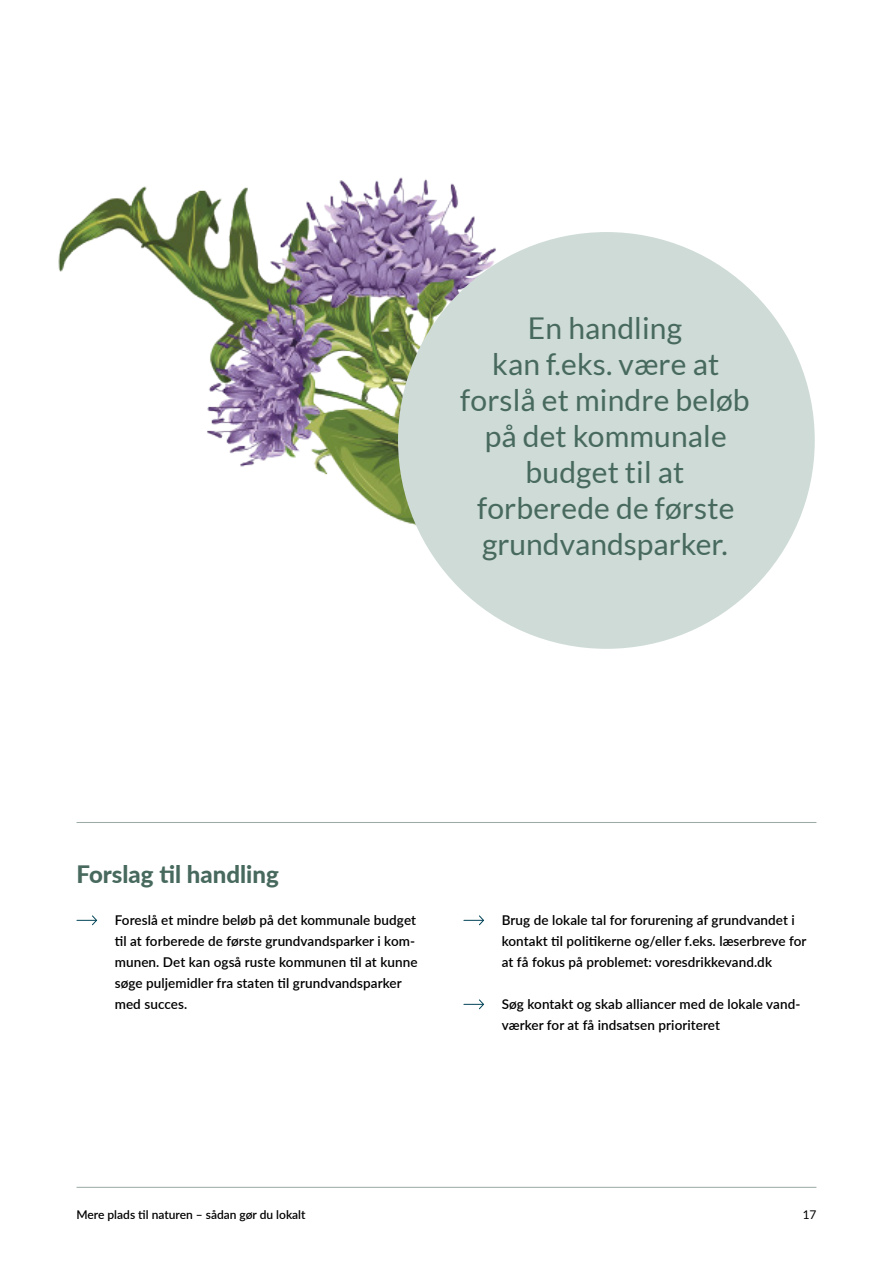
<style>
.page{position:relative;width:893px;height:1263px;background:#fff}
.page>*{position:absolute;margin:0;border:0;box-sizing:border-box;transform-origin:0 0}
.Fakta_i_Boble_MØRK{font:30px/36px "Lato";letter-spacing:.005em;color:#47695e;text-align:center}
.LILLE_FED_RUBRIK{font:800 24px "Lato";color:#47695e}
.Fakta_BRØD_NY___PIL{font:600 13.5px/21px "Lato";letter-spacing:.005em;color:#000}
.t1{font:600 12px "Lato";color:#000}
.t2{font:12px "Lato";color:#000}
</style>
<div class="page">
<hr style="left:77px;top:1187px;width:739px;height:1px;background:#9daca6">
<img style="left:58px;top:177px;width:516px;height:467px">
<hr style="left:77px;top:822px;width:739px;height:1px;background:#9daca6">
<svg style="left:77px;top:915px;width:21px;height:11px"></svg>
<svg style="left:464px;top:915px;width:20px;height:11px"></svg>
<svg style="left:464px;top:999px;width:20px;height:11px"></svg>
<div style="left:398px;top:232px;width:417px;height:417px;background:#cedbd6;border-radius:50%"></div>
<p class="LILLE_FED_RUBRIK" style="left:77px;top:856px;width:204px">Forslag til handling</p>
<p class="Fakta_i_Boble_MØRK" style="left:460px;top:310px;width:291px">En handling<br>kan f.eks. være at forslå et mindre beløb på det kommunale budget til at forberede de første grundvandsparker.</p>
<p class="Fakta_BRØD_NY___PIL" style="left:115px;top:909px;width:304px">Foreslå et mindre beløb på det kommunale budget til at forberede de første grundvandsparker i kom&shy;munen. Det kan også ruste kommunen til at kunne søge puljemidler fra staten til grundvandsparker med succes.</p>
<p class="Fakta_BRØD_NY___PIL" style="left:502px;top:909px;width:306px">Brug de lokale tal for forurening af grundvandet i kontakt til politikerne og/eller f.eks. læserbreve for at få fokus på problemet: voresdrikkevand.dk</p>
<p class="Fakta_BRØD_NY___PIL" style="left:502px;top:993px;width:300px">Søg kontakt og skab alliancer med de lokale vand&shy;værker for at få indsatsen prioriteret</p>
<p class="t1" style="left:77px;top:1206px;width:231px">Mere plads til naturen – sådan gør du lokalt</p>
<p class="t2" style="left:802px;top:1208px;width:15px">17</p>
</div>
